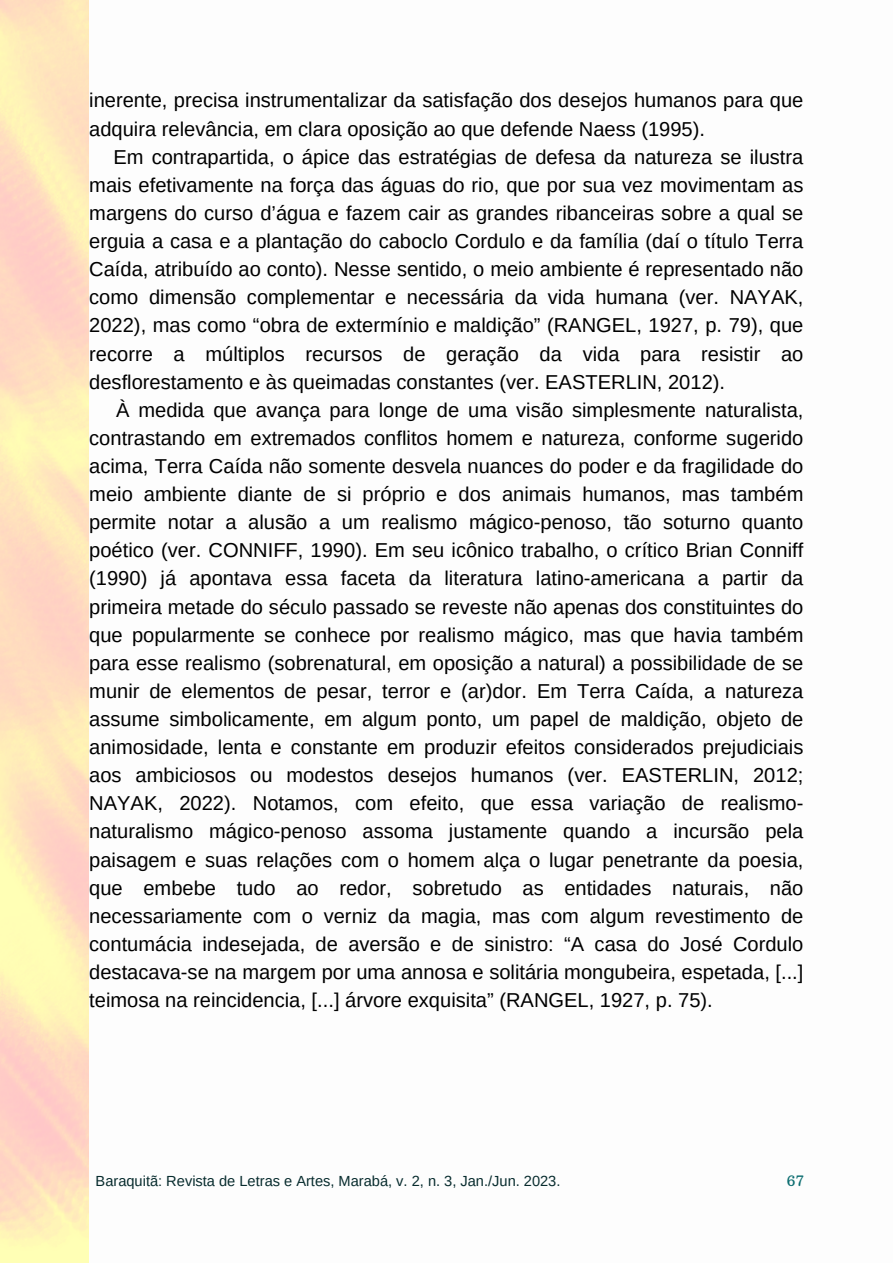
<style>
.page{position:relative;width:893px;height:1264px;background:#fff}
.page>*{position:absolute;margin:0;border:0;box-sizing:border-box;transform-origin:0 0}
.t1{font:20.1px/28px "Arimo";color:#000;text-align:justify}
.t2{font:14.55px "Arimo";color:#082c2e}
.t3{font:14.55px "Arbutus Slab";color:#0d6e71}
</style>
<div class="page">
<p class="t1" style="left:89px;top:86px;width:715px">inerente, precisa instrumentalizar da satisfação dos desejos humanos para que adquira relevância, em clara oposição ao que defende Naess (1995).</p>
<p class="t1" style="left:89px;top:143px;width:715px;text-indent:24px">Em contrapartida, o ápice das estratégias de defesa da natureza se ilustra mais efetivamente na força das águas do rio, que por sua vez movimentam as margens do curso d’água e fazem cair as grandes ribanceiras sobre a qual se erguia a casa e a plantação do caboclo Cordulo e da família (daí o título Terra Caída, atribuído ao conto). Nesse sentido, o meio ambiente é representado não como dimensão complementar e necessária da vida humana (ver. NAYAK, 2022), mas como “obra de extermínio e maldição” (RANGEL, 1927, p. 79), que recorre a múltiplos recursos de geração da vida para resistir ao desflorestamento e às queimadas constantes (ver. EASTERLIN, 2012).</p>
<p class="t1" style="left:89px;top:396px;width:715px;text-indent:27px">À medida que avança para longe de uma visão simplesmente naturalista, contrastando em extremados conflitos homem e natureza, conforme sugerido acima, Terra Caída não somente desvela nuances do poder e da fragilidade do meio ambiente diante de si próprio e dos animais humanos, mas também permite notar a alusão a um realismo mágico-penoso, tão soturno quanto poético (ver. CONNIFF, 1990). Em seu icônico trabalho, o crítico Brian Conniff (1990) já apontava essa faceta da literatura latino-americana a partir da primeira metade do século passado se reveste não apenas dos constituintes do que popularmente se conhece por realismo mágico, mas que havia também para esse realismo (sobrenatural, em oposição a natural) a possibilidade de se munir de elementos de pesar, terror e (ar)dor. Em Terra Caída, a natureza assume simbolicamente, em algum ponto, um papel de maldição, objeto de animosidade, lenta e constante em produzir efeitos considerados prejudiciais aos ambiciosos ou modestos desejos humanos (ver. EASTERLIN, 2012; NAYAK, 2022). Notamos, com efeito, que essa variação de realismo&shy;naturalismo mágico-penoso assoma justamente quando a incursão pela paisagem e suas relações com o homem alça o lugar penetrante da poesia, que embebe tudo ao redor, sobretudo as entidades naturais, não necessariamente com o verniz da magia, mas com algum revestimento de contumácia indesejada, de aversão e de sinistro: “A casa do José Cordulo destacava-se na margem por uma annosa e solitária mongubeira, espetada, [...] teimosa na reincidencia, [...] árvore exquisita” (RANGEL, 1927, p. 75).</p>
<p class="t2" style="left:96px;top:1173px;width:466px">Baraquitã: Revista de Letras e Artes, Marabá, v. 2, n. 3, Jan./Jun. 2023.</p>
<p class="t3" style="left:786px;top:1171px;width:19px">67</p>
</div>
